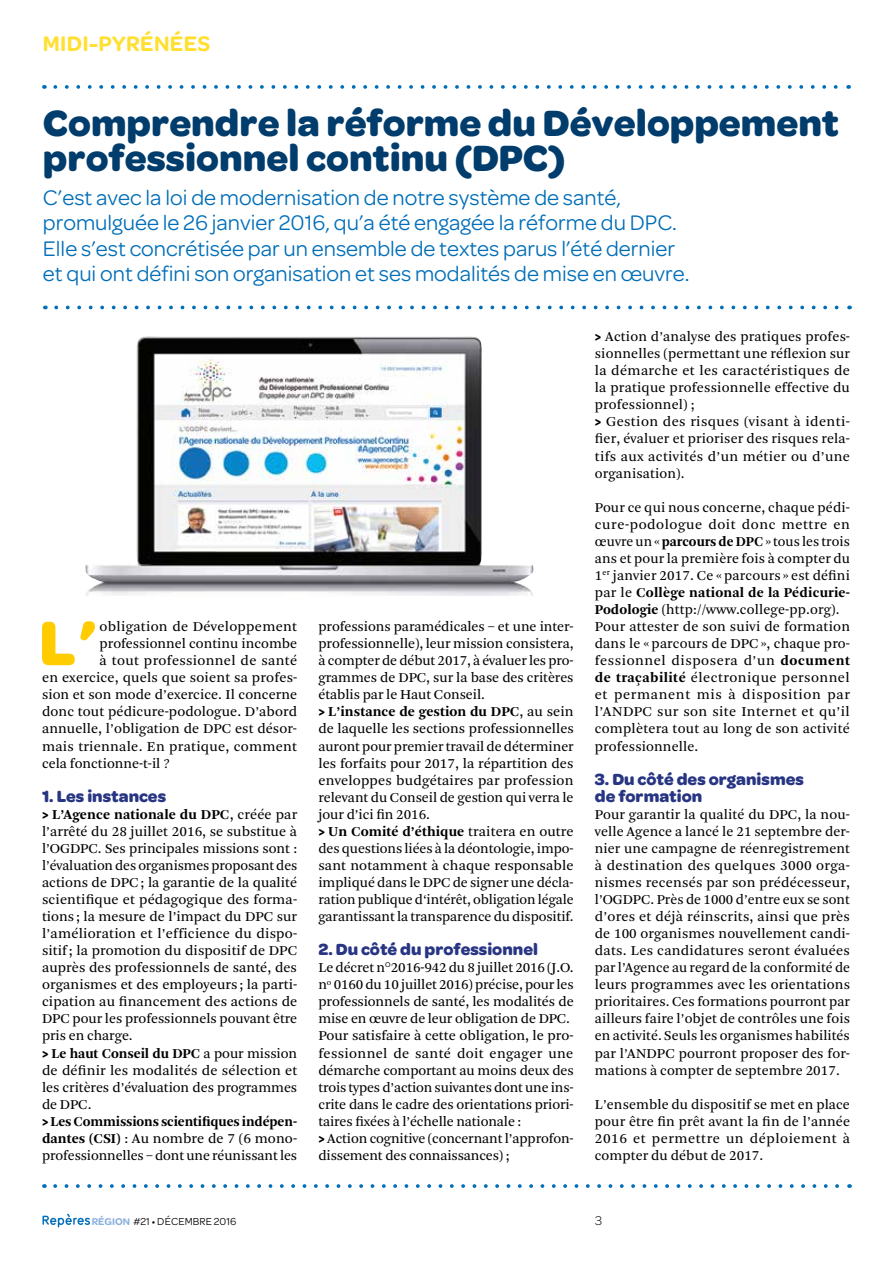
<style>
.page{position:relative;width:893px;height:1263px;background:#fff}
.page>*{position:absolute;margin:0;border:0;box-sizing:border-box;transform-origin:0 0}
.t1{font:700 66.75px "Omnes";color:#fc0}
.t2{font:700 39px/34.2px "Omnes";color:#003c6c}
.t3{font:22.5px/25.5px "Omnes";color:#006eb8}
.t4{font:600 22.5px "Omnes";letter-spacing:.015em;color:#ffdf30}
.t5{font:700 17.25px/17.1px "Omnes";color:#283583}
.t6{font:14.25px/17.1px "Arnhem Blond";letter-spacing:.005em;color:#000;text-align:justify}
.t7{font:700 14.25px "Arnhem";letter-spacing:.005em;color:#000}
.t8{font:300 13.5px "Omnes";color:#000}
.t9{font:10.8px "Omnes";color:#000}
.s1{font-family:"Omnes";font-weight:600}
.s2{font-family:"Arnhem Blond";font-weight:400}
.s3{font-family:"Arnhem";font-weight:700}
.s4{font-weight:600;font-size:10.5px;color:#8ab0de}
.s5{font-weight:500;font-size:10.5px}
</style>
<div class="page">
<svg style="left:43px;top:1214px;width:47px;height:13px"></svg>
<svg style="left:55px;top:85px;width:783px;height:4px"></svg>
<svg style="left:55px;top:1184px;width:784px;height:4px"></svg>
<svg style="left:56px;top:306px;width:783px;height:3px"></svg>
<img style="left:85px;top:336px;width:449px;height:260px">
<h3 class="t4" style="left:43px;top:31px;width:169px">MIDI-PYRÉNÉES</h3>
<h2 class="t2" style="left:43px;top:106px;width:798px">Comprendre la réforme du Développement professionnel continu (DPC)</h2>
<p class="t3" style="left:43px;top:184px;width:648px">C’est avec la loi de modernisation de notre système de santé, promulguée le 26 janvier 2016, qu’a été engagée la réforme du DPC.<br>Elle s’est concrétisée par un ensemble de textes parus l’été dernier et qui ont défini son organisation et ses modalités de mise en œuvre.</p>
<h1 class="t1" style="left:39px;top:604px;width:59px">L’</h1>
<p class="t6" style="left:100px;top:618px;width:199px">obligation de Développement</p>
<p class="t6" style="left:100px;top:635px;width:199px">professionnel continu incombe</p>
<p class="t6" style="left:100px;top:652px;width:199px">à tout professionnel de santé</p>
<p class="t6" style="left:42px;top:669px;width:257px">en exercice, quels que soient sa profes-</p>
<p class="t6" style="left:42px;top:686px;width:257px">sion et son mode d’exercice. Il concerne</p>
<p class="t6" style="left:42px;top:703px;width:257px">donc tout pédicure-podologue. D’abord</p>
<p class="t6" style="left:42px;top:721px;width:257px">annuelle, l’obligation de DPC est désor-</p>
<p class="t6" style="left:42px;top:738px;width:257px">mais triennale. En pratique, comment</p>
<p class="t6" style="left:42px;top:755px;width:129px">cela fonctionne-t-il ?</p>
<p class="t5" style="left:42px;top:787px;width:126px">1. Les instances</p>
<p class="t7" style="left:42px;top:806px;width:257px"><span class="s1">&gt;</span> L’Agence nationale du DPC<span class="s2">, créée par</span></p>
<p class="t6" style="left:42px;top:823px;width:257px">l’arrêté du 28 juillet 2016, se substitue à l’OGDPC. Ses principales missions sont : l’évaluation des organismes proposant des actions de DPC; la garantie de la qualité scientifique et pédagogique des forma&shy;tions ; la mesure de l’impact du DPC sur l’amélioration et l’efficience du dispo&shy;sitif; la promotion du dispositif de DPC auprès des professionnels de santé, des organismes et des employeurs ; la parti&shy;cipation au financement des actions de DPC pour les professionnels pouvant être pris en charge.</p>
<p class="t7" style="left:42px;top:1045px;width:257px"><span class="s1">&gt;</span> Le haut Conseil du DPC <span class="s2">a pour mission</span></p>
<p class="t6" style="left:42px;top:1062px;width:257px">de définir les modalités de sélection et les critères d’évaluation des programmes de DPC.</p>
<p class="t7" style="left:42px;top:1113px;width:257px"><span class="s1">&gt;</span> Les Commissions scientifiques indépen-</p>
<p class="t6" style="left:42px;top:1130px;width:257px"><span class="s3">dantes (CSI)</span> : Au nombre de 7 (6 mono&shy;professionnelles – dont une réunissant les</p>
<p class="t6" style="left:318px;top:618px;width:257px">professions paramédicales – et une inter&shy;professionnelle), leur mission consistera, à compter de début 2017, à évaluer les pro&shy;grammes de DPC, sur la base des critères établis par le Haut Conseil.</p>
<p class="t7" style="left:318px;top:704px;width:257px"><span class="s1">&gt;</span> L’instance de gestion du DPC<span class="s2">, au sein</span></p>
<p class="t6" style="left:318px;top:721px;width:257px">de laquelle les sections professionnelles auront pour premier travail de déterminer les forfaits pour 2017, la répartition des enveloppes budgétaires par profession relevant du Conseil de gestion qui verra le jour d’ici fin 2016.</p>
<p class="t7" style="left:318px;top:823px;width:257px"><span class="s1">&gt;</span> Un Comité d’éthique <span class="s2">traitera en outre</span></p>
<p class="t6" style="left:318px;top:840px;width:257px">des questions liées à la déontologie, impo&shy;sant notamment à chaque responsable impliqué dans le DPC de signer une décla&shy;ration publique d‘intérêt, obligation légale garantissant la transparence du dispositif.</p>
<p class="t5" style="left:318px;top:941px;width:221px">2. Du côté du professionnel</p>
<p class="t6" style="left:318px;top:959px;width:257px;text-align:left">Le décret n°2016-942 du 8 juillet 2016 (J.O. n<sup>o</sup> 0160 du 10 juillet 2016) précise, pour les professionnels de santé, les modalités de mise en œuvre de leur obligation de DPC.<br>Pour satisfaire à cette obligation, le pro&shy;fessionnel de santé doit engager une démarche comportant au moins deux des trois types d’action suivantes dont une ins&shy;crite dans le cadre des orientations priori&shy;taires fixées à l’échelle nationale :<br><span class="s1">&gt;</span> Action cognitive (concernant l’approfon&shy;dissement des connaissances) ;</p>
<p class="t9" style="left:92px;top:1215px;width:109px"><span class="s4">RÉGION</span> #21 <span class="s5">•</span> DÉCEMBRE</p>
<p class="t9" style="left:214px;top:1215px;width:24px">2016</p>
<p class="t6" style="left:595px;top:328px;width:257px;text-align:left"><span class="s1">&gt;</span> Action d’analyse des pratiques profes&shy;sionnelles (permettant une réflexion sur la démarche et les caractéristiques de la pratique professionnelle effective du professionnel) ;<br><span class="s1">&gt;</span> Gestion des risques (visant à identi&shy;fier, évaluer et prioriser des risques rela&shy;tifs aux activités d’un métier ou d’une organisation).</p>
<p class="t6" style="left:595px;top:499px;width:257px">Pour ce qui nous concerne, chaque pédi&shy;cure-podologue doit donc mettre en œuvre un «<span class="s3">parcours de DPC</span> » tous les trois ans et pour la première fois à compter du 1<sup>er</sup> janvier 2017. Ce « parcours » est défini</p>
<p class="t7" style="left:595px;top:584px;width:257px"><span class="s2">par le</span> Collège national de la Pédicurie-</p>
<p class="t6" style="left:595px;top:601px;width:257px;text-align:left"><span class="s3">Podologie</span> (http://www.college-pp.org).<br>Pour attester de son suivi de formation dans le « parcours de DPC», chaque pro&shy;fessionnel disposera d’un <span class="s3">document de traçabilité</span> électronique personnel et permanent mis à disposition par l’ANDPC sur son site Internet et qu’il complètera tout au long de son activité professionnelle.</p>
<p class="t5" style="left:595px;top:770px;width:211px">3. Du côté des organismes de formation</p>
<p class="t6" style="left:595px;top:806px;width:257px">Pour garantir la qualité du DPC, la nou&shy;velle Agence a lancé le 21 septembre der&shy;nier une campagne de réenregistrement à destination des quelques 3000 orga&shy;nismes recensés par son prédécesseur, l’OGDPC. Près de 1000 d’entre eux se sont d’ores et déjà réinscrits, ainsi que près de 100 organismes nouvellement candi&shy;dats. Les candidatures seront évaluées par l’Agence au regard de la conformité de leurs programmes avec les orientations prioritaires. Ces formations pourront par ailleurs faire l’objet de contrôles une fois en activité. Seuls les organismes habilités par l’ANDPC pourront proposer des for&shy;mations à compter de septembre 2017.</p>
<p class="t6" style="left:595px;top:1096px;width:257px">L’ensemble du dispositif se met en place pour être fin prêt avant la fin de l’année 2016 et permettre un déploiement à compter du début de 2017.</p>
<p class="t8" style="left:595px;top:1213px;width:9px">3</p>
</div>
